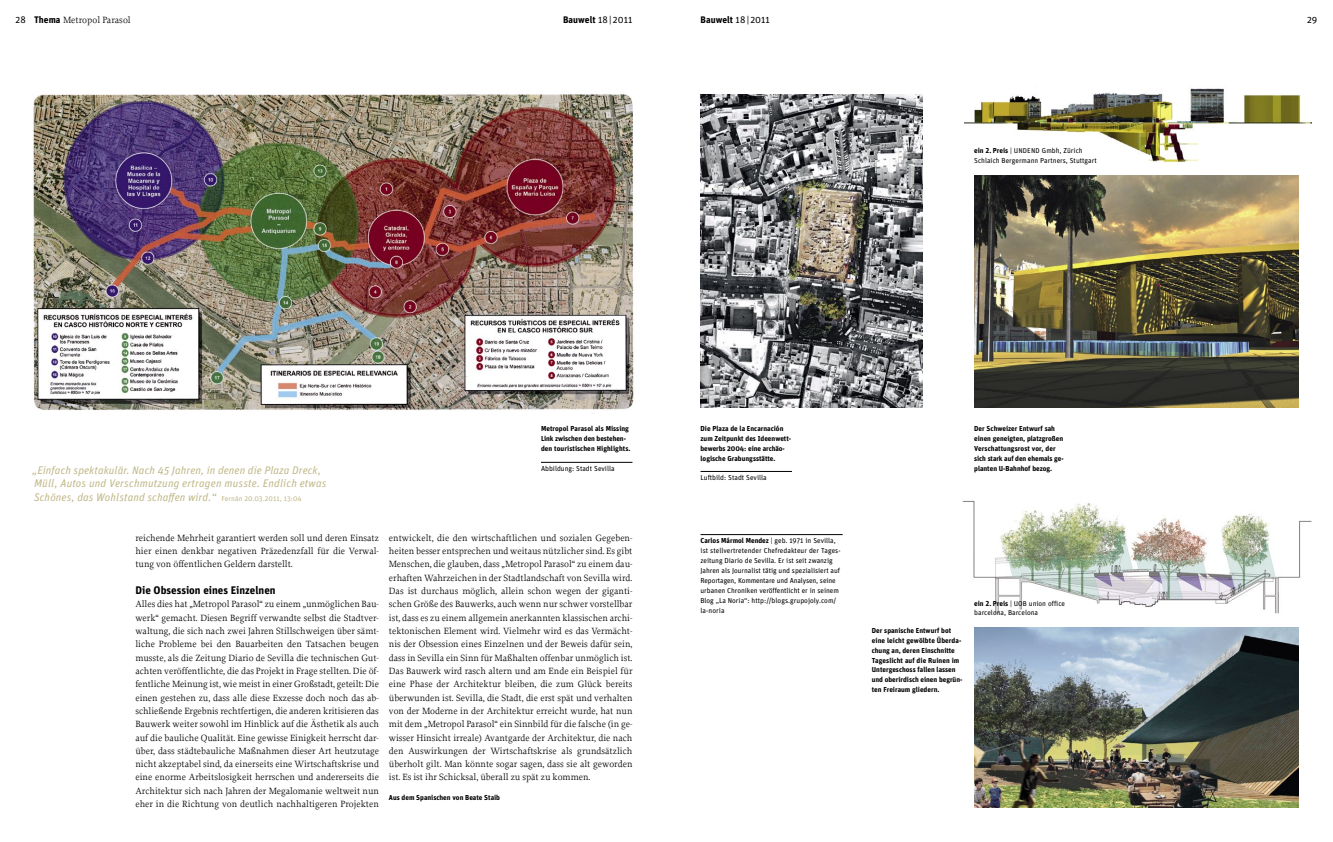
<style>
.page{position:relative;width:1333px;height:842px;background:#fff}
.page>*{position:absolute;margin:0;border:0;box-sizing:border-box;transform-origin:0 0}
.t1{font:italic 11px/13.3px "Unit Pro";letter-spacing:.01em;color:#c0b887}
.S_Zwischenüberschrif{font:700 11px "Unit Pro";color:#000}
.S_Fließtext{font:9.5px/13.3px "Proforma";color:#000;text-align:justify}
.t2{font:700 9.5px "Unit Pro";letter-spacing:.005em;color:#000}
.t3{font:9.5px "Unit Pro";color:#000}
.A_Bildunterschrift{font:700 7.2px/9.9px "Unit Pro";color:#000}
.A_Marginaltext{font:7.2px/9.9px "Unit Pro";letter-spacing:-.005em;color:#000}
.A_Bildunterschrift-2{font:7.2px/9.6px "Unit Pro";color:#000}
.A_Bildunterschrift_Z{font:7.2px "Unit Pro";color:#000}
.A_Übersetzungsangabe{font:700 7.2px "Unit Pro";color:#000}
.s1{font-family:"Unit Pro"}
.s2{font-family:"Unit Pro";font-weight:700}
.s3{font-weight:400}
.s4{font-weight:700}
.s5{font-size:7px}
.s6{font-style:normal;font-size:7.2px}
</style>
<div class="page">
<img style="left:962px;top:500px;width:350px;height:114px">
<img style="left:964px;top:88px;width:347px;height:75px">
<img style="left:700px;top:95px;width:222px;height:312px">
<hr style="left:700px;top:534px;width:142px;height:1px;background:#000">
<img style="left:974px;top:628px;width:324px;height:179px">
<hr style="left:541px;top:462px;width:91px;height:1px;background:#000">
<hr style="left:700px;top:471px;width:92px;height:1px;background:#000">
<img style="left:33px;top:94px;width:601px;height:320px">
<div style="left:1023px;top:593px;width:31px;height:19px;background:#fff"></div>
<img style="left:974px;top:176px;width:324px;height:231px">
<p class="S_Fließtext" style="left:16px;top:13px;width:117px"><span class="s1">28</span> <span class="s2">Thema</span> Metropol Parasol</p>
<p class="t2" style="left:563px;top:13px;width:71px">Bauwelt <span class="s3">18| 2011</span></p>
<p class="t2" style="left:700px;top:13px;width:71px">Bauwelt <span class="s3">18| 2011</span></p>
<p class="t3" style="left:1306px;top:13px;width:12px">29</p>
<p class="A_Bildunterschrift-2" style="left:974px;top:145px;width:110px"><span class="s4">ein 2. Preis</span> | <span class="s5">UNDEND</span> Gmbh, Zürich</p>
<p class="A_Bildunterschrift-2" style="left:974px;top:155px;width:124px">Schlaich Bergermann Partners, Stuttgart</p>
<p class="t1" style="left:32px;top:463px;width:295px">„Einfach spektakulär. Nach 45 Jahren, in denen die Plaza Dreck,<br>Müll, Autos und Verschmutzung ertragen musste. Endlich etwas<br>Schönes, das Wohlstand schaffen wird.“ <span class="s6">Fernán 20.03.2011, 13:04</span></p>
<p class="A_Bildunterschrift" style="left:541px;top:424px;width:91px">Metropol Parasol als Missing<br>Link zwischen den bestehen&shy;den touristischen Highlights.</p>
<p class="A_Bildunterschrift_Z" style="left:541px;top:464px;width:75px">Abbildung: Stadt Sevilla</p>
<p class="S_Fließtext" style="left:135px;top:531px;width:245px">reichende Mehrheit garantiert werden soll und deren Einsatz hier einen denkbar negativen Präzedenzfall für die Verwal&shy;tung von öffentlichen Geldern darstellt.</p>
<p class="S_Zwischenüberschrif" style="left:135px;top:583px;width:142px">Die Obsession eines Einzelnen</p>
<p class="S_Fließtext" style="left:135px;top:597px;width:245px">Alles dies hat „Metropol Parasol“ zu einem „unmöglichen Bau&shy;werk“ gemacht. Diesen Begriff verwandte selbst die Stadtver&shy;waltung, die sich nach zwei Jahren Stillschweigen über sämt&shy;liche Probleme bei den Bauarbeiten den Tatsachen beugen musste, als die Zeitung Diario de Sevilla die technischen Gut&shy;achten veröffentlichte, die das Projekt in Frage stellten. Die öf&shy;fentliche Meinung ist, wie meist in einer Großstadt, geteilt: Die einen gestehen zu, dass alle diese Exzesse doch noch das ab&shy;schließende Ergebnis rechtfertigen, die anderen kritisieren das Bauwerk weiter sowohl im Hinblick auf die Ästhetik als auch auf die bauliche Qualität. Eine gewisse Einigkeit herrscht dar&shy;über, dass städtebauliche Maßnahmen dieser Art heutzutage nicht akzeptabel sind, da einerseits eine Wirtschaftskrise und eine enorme Arbeitslosigkeit herrschen und andererseits die Architektur sich nach Jahren der Megalomanie weltweit nun eher in die Richtung von deutlich nachhaltigeren Projekten</p>
<p class="S_Fließtext" style="left:389px;top:531px;width:245px">entwickelt, die den wirtschaftlichen und sozialen Gegeben&shy;heiten besser entsprechen und weitaus nützlicher sind. Es gibt Menschen, die glauben, dass „Metropol Parasol“ zu einem dau&shy;erhaften Wahrzeichen in der Stadtlandschaft von Sevilla wird.<br>Das ist durchaus möglich, allein schon wegen der giganti&shy;schen Größe des Bauwerks, auch wenn nur schwer vorstellbar ist, dass es zu einem allgemein anerkannten klassischen archi&shy;tektonischen Element wird. Vielmehr wird es das Vermächt&shy;nis der Obsession eines Einzelnen und der Beweis dafür sein, dass in Sevilla ein Sinn für Maßhalten offenbar unmöglich ist.<br>Das Bauwerk wird rasch altern und am Ende ein Beispiel für eine Phase der Architektur bleiben, die zum Glück bereits überwunden ist. Sevilla, die Stadt, die erst spät und verhalten von der Moderne in der Architektur erreicht wurde, hat nun mit dem „Metropol Parasol“ ein Sinnbild für die falsche (in ge&shy;wisser Hinsicht irreale) Avantgarde der Architektur, die nach den Auswirkungen der Wirtschaftskrise als grundsätzlich überholt gilt. Man könnte sogar sagen, dass sie alt geworden ist. Es ist ihr Schicksal, überall zu spät zu kommen.</p>
<p class="A_Übersetzungsangabe" style="left:389px;top:793px;width:113px">Aus dem Spanischen von Beate Staib</p>
<p class="A_Bildunterschrift" style="left:700px;top:424px;width:92px">Die Plaza de la Encarnación zum Zeitpunkt des Ideenwett&shy;bewerbs 2004: eine archäo&shy;logische Grabungsstätte.</p>
<p class="A_Bildunterschrift_Z" style="left:700px;top:473px;width:68px">Luftbild: Stadt Sevilla</p>
<p class="A_Marginaltext" style="left:700px;top:535px;width:141px"><span class="s4">Carlos Mármol Mendez</span> | geb. 1971 in Sevilla, ist stellvertretender Chefredakteur der Tages&shy;zeitung Diario de Sevilla. Er ist seit zwanzig Jahren als Journalist tätig und spezialisiert auf Reportagen, Kommentare und Analysen, seine urbanen Chroniken veröffentlicht er in seinem Blog „La Noria“: http://blogs.grupojoly.com/ la-noria</p>
<p class="A_Bildunterschrift" style="left:974px;top:424px;width:91px">Der Schweizer Entwurf sah einen geneigten, platzgroßen<br>Verschattungsrost vor, der sich stark auf den ehemals ge&shy;planten U-Bahnhof bezog.</p>
<p class="A_Bildunterschrift" style="left:871px;top:625px;width:92px">Der spanische Entwurf bot eine leicht gewölbte Überda&shy;chung an, deren Einschnitte<br>Tageslicht auf die Ruinen im<br>Untergeschoss fallen lassen und oberirdisch einen begrün&shy;ten Freiraum gliedern.</p>
<p class="A_Bildunterschrift-2" style="left:974px;top:598px;width:92px"><span class="s4">ein 2. Preis</span> | <span class="s5">UOB</span> union office barcelona, Barcelona</p>
</div>
